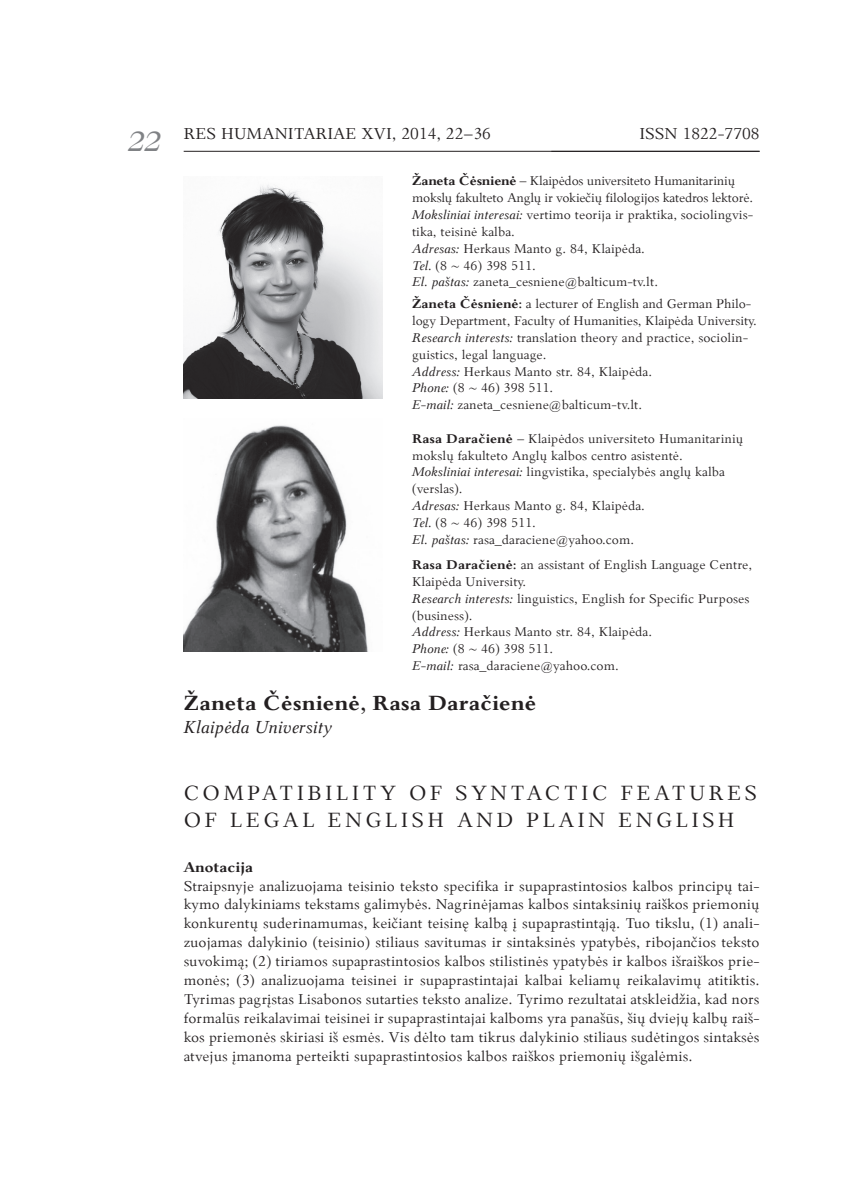
<style>
.page{position:relative;width:844px;height:1191px;background:#fff}
.page>*{position:absolute;margin:0;border:0;box-sizing:border-box;transform-origin:0 0}
.t1{font:22.75px "Palemonas";letter-spacing:.14em;color:#231f20}
.t2{font:700 22.75px "Palemonas";color:#231f20}
.t3{font:italic 19.25px "Palemonas";color:#231f20}
.t4{font:17.5px "Palemonas";color:#231f20}
.t5{font:15.75px/18.9px "Palemonas";color:#231f20;text-align:justify}
.t6{font:700 15.75px "Palemonas";color:#231f20}
.t7{font:14px/16.8px "Palemonas";color:#231f20}
.s1{font-family:"Bernhard Mod BT Bold";font-style:italic;font-size:28px;color:#808285}
.s2{font-weight:700}
.s3{font-style:italic}
</style>
<div class="page">
<hr style="left:184px;top:151px;width:575px;height:1px;background:#231f20">
<img style="left:184px;top:185px;width:198px;height:214px">
<img style="left:184px;top:425px;width:184px;height:226px">
<p class="t4" style="left:129px;top:122px;width:363px"><span class="s1">22</span> RES HUMANITARIAE XVI, 2014, 22–36</p>
<p class="t4" style="left:639px;top:122px;width:122px">ISSN 1822-7708</p>
<p class="t7" style="left:412px;top:172px;width:342px"><span class="s2">Žaneta Čėsnienė</span> – Klaipėdos universiteto Humanitarinių mokslų fakulteto Anglų ir vokiečių filologijos katedros lektorė.<br><span class="s3">Moksliniai interesai:</span> vertimo teorija ir praktika, sociolingvis&shy;tika, teisinė kalba.<br><span class="s3">Adresas:</span> Herkaus Manto g. 84, Klaipėda.<br><span class="s3">Tel.</span> (8 ~ 46) 398 511.<br><span class="s3">El. paštas:</span> zaneta_cesniene@balticum-tv.lt.</p>
<p class="t7" style="left:412px;top:295px;width:346px"><span class="s2">Žaneta Čėsnienė:</span> a lecturer of English and German Philo&shy;logy Department, Faculty of Humanities, Klaipėda University.<br><span class="s3">Research interests:</span> translation theory and practice, sociolin&shy;guistics, legal language.<br><span class="s3">Address:</span> Herkaus Manto str. 84, Klaipėda.<br><span class="s3">Phone:</span> (8 ~ 46) 398 511.<br><span class="s3">E-mail:</span> zaneta_cesniene@balticum-tv.lt.</p>
<p class="t7" style="left:412px;top:430px;width:332px"><span class="s2">Rasa Daračienė</span> – Klaipėdos universiteto Humanitarinių mokslų fakulteto Anglų kalbos centro asistentė.<br><span class="s3">Moksliniai interesai:</span> lingvistika, specialybės anglų kalba (verslas).<br><span class="s3">Adresas:</span> Herkaus Manto g. 84, Klaipėda.<br><span class="s3">Tel.</span> (8 ~ 46) 398 511.<br><span class="s3">El. paštas:</span> rasa_daraciene@yahoo.com.</p>
<p class="t7" style="left:412px;top:556px;width:341px"><span class="s2">Rasa Daračienė:</span> an assistant of English Language Centre, Klaipėda University.<br><span class="s3">Research interests:</span> linguistics, English for Specific Purposes (business).<br><span class="s3">Address:</span> Herkaus Manto str. 84, Klaipėda.<br><span class="s3">Phone:</span> (8 ~ 46) 398 511.<br><span class="s3">E-mail:</span> rasa_daraciene@yahoo.com.</p>
<h1 class="t2" style="left:184px;top:688px;width:354px">Žaneta Čėsnienė, Rasa Daračienė</h1>
<h2 class="t3" style="left:184px;top:714px;width:150px">Klaipėda University</h2>
<h1 class="t1" style="left:184px;top:778px;width:242px">COMPATIBILITY of</h1>
<h1 class="t1" style="left:455px;top:778px;width:303px">SYNTACTIC FEATURES</h1>
<h1 class="t1" style="left:184px;top:805px;width:17px">of</h1>
<h1 class="t1" style="left:230px;top:805px;width:247px">LEGAL ENGLISH and</h1>
<h1 class="t1" style="left:526px;top:805px;width:210px">PLAIN ENGLISH</h1>
<p class="t6" style="left:184px;top:856px;width:71px">Anotacija</p>
<p class="t5" style="left:184px;top:875px;width:577px">Straipsnyje analizuojama teisinio teksto specifika ir supaprastintosios kalbos principų tai&shy;kymo dalykiniams tekstams galimybės. Nagrinėjamas kalbos sintaksinių raiškos priemonių konkurentų suderinamumas, keičiant teisinę kalbą į supaprastintąją. Tuo tikslu, (1) anali&shy;zuojamas dalykinio (teisinio) stiliaus savitumas ir sintaksinės ypatybės, ribojančios teksto suvokimą; (2) tiriamos supaprastintosios kalbos stilistinės ypatybės ir kalbos išraiškos prie&shy;monės; (3) analizuojama teisinei ir supaprastintajai kalbai keliamų reikalavimų atitiktis.<br>Tyrimas pagrįstas Lisabonos sutarties teksto analize. Tyrimo rezultatai atskleidžia, kad nors formalūs reikalavimai teisinei ir supaprastintajai kalboms yra panašūs, šių dviejų kalbų raiš&shy;kos priemonės skiriasi iš esmės. Vis dėlto tam tikrus dalykinio stiliaus sudėtingos sintaksės atvejus įmanoma perteikti supaprastintosios kalbos raiškos priemonių išgalėmis.</p>
</div>
